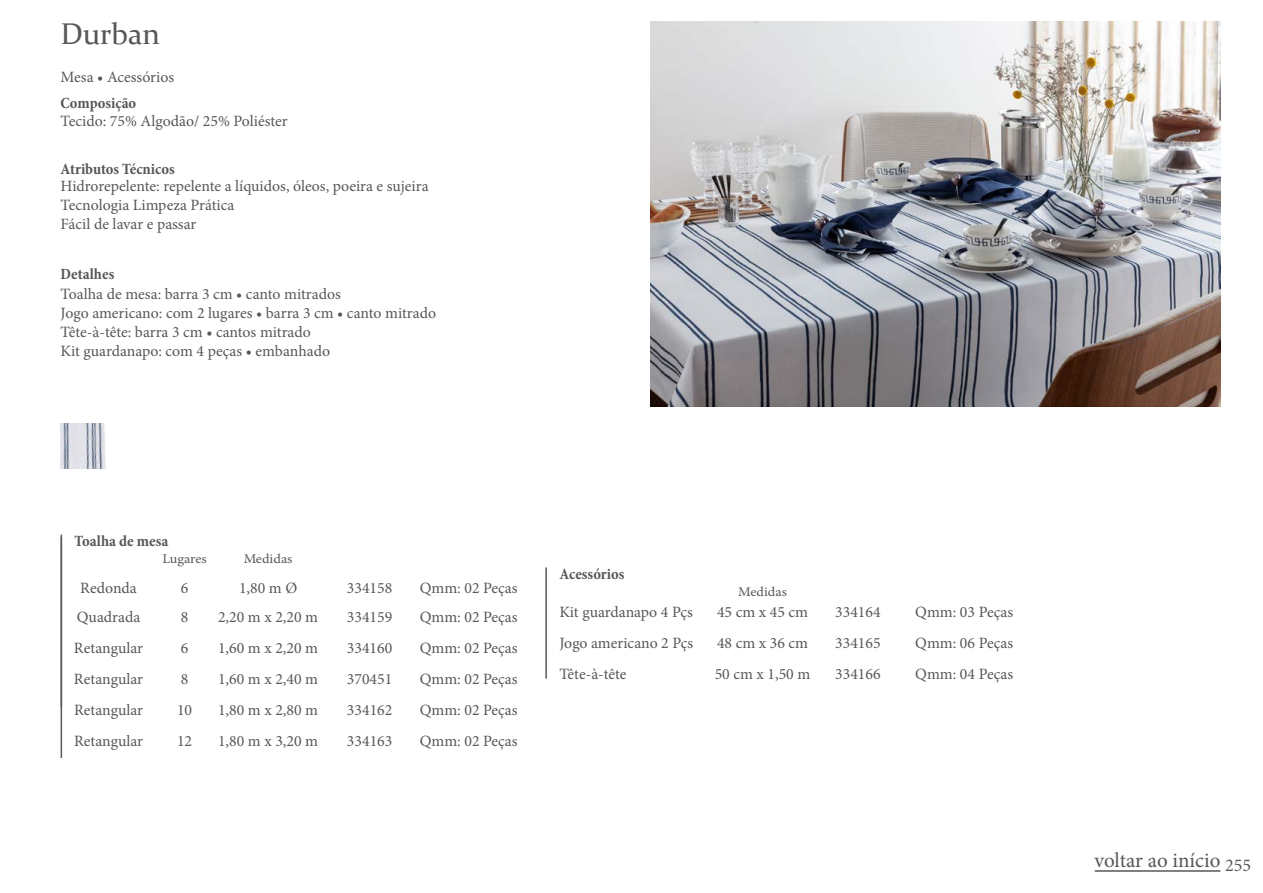
<style>
.page{position:relative;width:1263px;height:893px;background:#fff}
.page>*{position:absolute;margin:0;border:0;box-sizing:border-box;transform-origin:0 0}
.t1{font:30px "Constantia";color:#575756}
.t2{font:21px "Minion Pro";color:#575756}
.t3{font:18px "Minion Pro";color:#575756}
.t4{font:15.75px/30.8px "Minion Pro";color:#575756}
.t5{font:700 condensed 15.75px "Minion Pro";color:#575756}
.t6{font:13.35px "Minion Pro";color:#575756;scale:1.06 1}
</style>
<div class="page">
<img style="left:651px;top:21px;width:569px;height:385px">
<img style="left:61px;top:423px;width:45px;height:45px">
<hr style="left:61px;top:537px;width:1px;height:221px;background:#58595b">
<hr style="left:545px;top:567px;width:2px;height:112px;background:#58595b">
<hr style="left:61px;top:535px;width:1px;height:172px;background:#58595b">
<hr style="left:1095px;top:870px;width:125px;height:2px;background:#575756">
<h1 class="t1" style="left:61px;top:13px;width:101px">Durban</h1>
<p class="t4" style="left:61px;top:62px;width:115px">Mesa • Acessórios</p>
<p class="t5" style="left:61px;top:92px;width:77px">Composição</p>
<p class="t4" style="left:61px;top:106px;width:229px">Tecido: 75% Algodão/ 25% Poliéster</p>
<p class="t5" style="left:61px;top:158px;width:116px">Atributos Técnicos</p>
<p class="t4" style="left:61px;top:176px;width:369px;line-height:18.9px">Hidrorepelente: repelente a líquidos, óleos, poeira e sujeira<br>Tecnologia Limpeza Prática<br>Fácil de lavar e passar</p>
<p class="t5" style="left:61px;top:263px;width:55px">Detalhes</p>
<p class="t4" style="left:61px;top:285px;width:377px;line-height:18.9px">Toalha de mesa: barra 3 cm • canto mitrados<br>Jogo americano: com 2 lugares • barra 3 cm • canto mitrado Tête-à-tête: barra 3 cm • cantos mitrado<br>Kit guardanapo: com 4 peças • embanhado</p>
<p class="t5" style="left:75px;top:530px;width:95px">Toalha de mesa</p>
<p class="t6" style="left:163px;top:550px;width:43px">Lugares</p>
<p class="t6" style="left:244px;top:550px;width:48px">Medidas</p>
<p class="t4" style="left:80px;top:573px;width:58px">Redonda</p>
<p class="t4" style="left:181px;top:573px;width:9px">6</p>
<p class="t4" style="left:239px;top:573px;width:60px">1,80 m Ø</p>
<p class="t4" style="left:347px;top:573px;width:47px">334158</p>
<p class="t4" style="left:420px;top:573px;width:99px">Qmm: 02 Peças</p>
<p class="t4" style="left:77px;top:602px;width:65px">Quadrada</p>
<p class="t4" style="left:181px;top:602px;width:9px">8</p>
<p class="t4" style="left:218px;top:602px;width:102px">2,20 m x 2,20 m</p>
<p class="t4" style="left:347px;top:602px;width:47px">334159</p>
<p class="t4" style="left:74px;top:633px;width:71px">Retangular</p>
<p class="t4" style="left:347px;top:633px;width:47px">334160</p>
<p class="t4" style="left:74px;top:664px;width:71px">Retangular</p>
<p class="t4" style="left:181px;top:633px;width:9px">6</p>
<p class="t4" style="left:218px;top:633px;width:102px">1,60 m x 2,20 m</p>
<p class="t4" style="left:218px;top:664px;width:102px">1,60 m x 2,40 m</p>
<p class="t4" style="left:347px;top:664px;width:47px">370451</p>
<p class="t4" style="left:181px;top:664px;width:9px">8</p>
<p class="t4" style="left:74px;top:694px;width:71px">Retangular<br>Retangular</p>
<p class="t4" style="left:218px;top:694px;width:102px">1,80 m x 2,80 m<br>1,80 m x 3,20 m</p>
<p class="t4" style="left:177px;top:694px;width:17px">10<br>12</p>
<p class="t4" style="left:347px;top:694px;width:47px">334162<br>334163</p>
<p class="t4" style="left:420px;top:602px;width:99px;text-align:justify">Qmm: 02 Peças Qmm: 02 Peças Qmm: 02 Peças Qmm: 02 Peças Qmm: 02 Peças</p>
<p class="t5" style="left:559px;top:563px;width:67px">Acessórios</p>
<p class="t4" style="left:559px;top:597px;width:135px;text-align:justify">Kit guardanapo 4 Pçs Jogo americano 2 Pçs Tête-à-tête</p>
<p class="t6" style="left:738px;top:583px;width:48px">Medidas</p>
<p class="t4" style="left:715px;top:597px;width:97px">45 cm x 45 cm<br>48 cm x 36 cm<br>50 cm x 1,50 m</p>
<p class="t4" style="left:835px;top:597px;width:47px;text-align:justify">334164<br>334165<br>334166</p>
<p class="t4" style="left:915px;top:597px;width:99px;text-align:justify">Qmm: 03 Peças Qmm: 06 Peças Qmm: 04 Peças</p>
<h2 class="t2" style="left:1094px;top:846px;width:127px">voltar ao início</h2>
<p class="t3" style="left:1225px;top:853px;width:27px">255</p>
</div>
